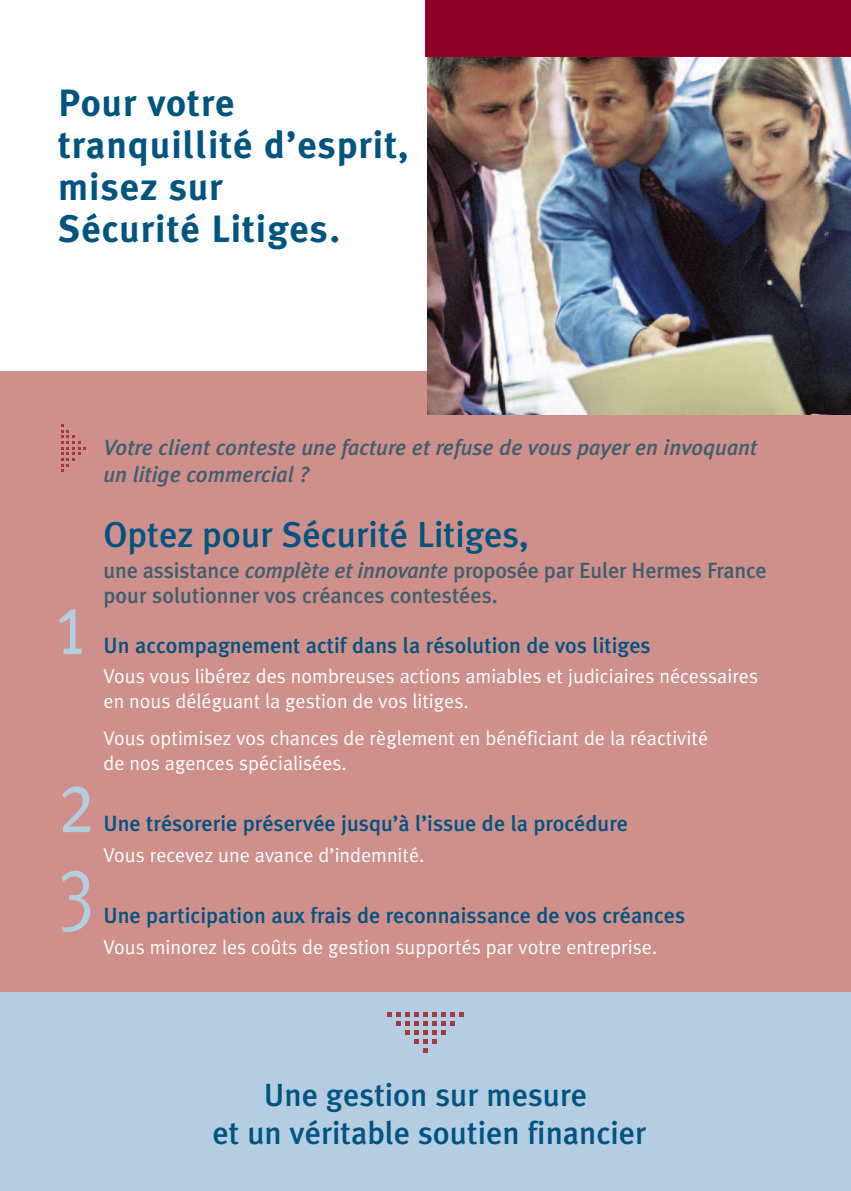
<style>
.page{position:relative;width:851px;height:1191px;background:#fff}
.page>*{position:absolute;margin:0;border:0;box-sizing:border-box;transform-origin:0 0}
.t1{font:88.2px/178px "Meta Plus Normal";color:#b5cde0;scale:.79 1}
.t2{font:700 38px/42px "Meta Plus";letter-spacing:.025em;color:#005480}
.t3{font:500 36px "Meta Plus";color:#005480}
.t4{font:500 32px/38.4px "Meta Plus";color:#005480;text-align:center}
.t5{font:500 22px "Meta Plus";color:#005480}
.t6{font:500 22px/25px "Meta Plus";letter-spacing:-.01em;color:#3f5f6e}
.t7{font:italic 500 22px/26.4px "Meta Plus";color:#3f5f6e}
.t8{font:20px/25px "Meta Plus Normal";color:#fff}
.s1{font-style:italic}
</style>
<div class="page">
<div style="left:0;top:371px;width:850px;height:639px;background:#cf8f8b"></div>
<div style="left:0;top:991px;width:850px;height:200px;background:#b5cde0"></div>
<svg style="left:61px;top:424px;width:25px;height:48px"></svg>
<svg style="left:387px;top:1012px;width:77px;height:40px"></svg>
<img style="left:427px;top:57px;width:423px;height:357px">
<div style="left:425px;top:0;width:425px;height:57px;background:#900126"></div>
<h2 class="t2" style="left:58px;top:82px;width:351px">Pour votre tranquillité d’esprit, misez sur<br>Sécurité Litiges.</h2>
<h1 class="t1" style="left:56px;top:535px;width:51px">1<br>2</h1>
<h1 class="t1" style="left:58px;top:796px;width:49px">3</h1>
<p class="t7" style="left:104px;top:434px;width:655px">Votre client conteste une facture et refuse de vous payer en invoquant un litige commercial ?</p>
<h3 class="t3" style="left:103px;top:513px;width:427px">Optez pour Sécurité Litiges,</h3>
<p class="t6" style="left:104px;top:557px;width:664px">une assistance <span class="s1">complète et innovante</span> proposée par Euler Hermes France pour solutionner vos créances contestées.</p>
<p class="t5" style="left:104px;top:632px;width:548px">Un accompagnement actif dans la résolution de vos litiges</p>
<p class="t8" style="left:104px;top:664px;width:656px">Vous vous libérez des nombreuses actions amiables et judiciaires nécessaires en nous déléguant la gestion de vos litiges.</p>
<p class="t8" style="left:103px;top:725px;width:606px">Vous optimisez vos chances de règlement en bénéficiant de la réactivité de nos agences spécialisées.</p>
<p class="t5" style="left:104px;top:810px;width:526px">Une trésorerie préservée jusqu’à l’issue de la procédure</p>
<p class="t8" style="left:104px;top:842px;width:322px">Vous recevez une avance d’indemnité.</p>
<p class="t5" style="left:104px;top:902px;width:583px">Une participation aux frais de reconnaissance de vos créances</p>
<p class="t8" style="left:104px;top:934px;width:555px">Vous minorez les coûts de gestion supportés par votre entreprise.</p>
<h3 class="t4" style="left:213px;top:1075px;width:435px">Une gestion sur mesure<br>et un véritable soutien financier</h3>
</div>
